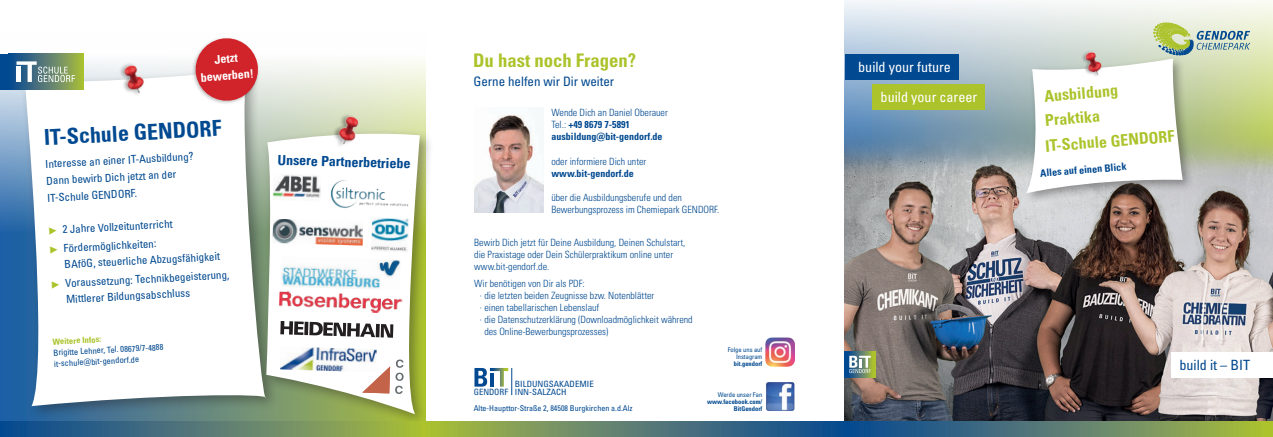
<style>
.page{position:relative;width:1273px;height:437px;background:#fff}
.page>*{position:absolute;margin:0;border:0;box-sizing:border-box;transform-origin:0 0}
.t1{font:700 condensed 22px "Univers LT Pro";color:#014990}
.t2{font:700 condensed 18.7px "Univers LT Pro";color:#acc32b}
.t3{font:700 condensed 16px/24.1px "Univers LT Pro";color:#acc32b}
.t4{font:condensed 14.1px/29.9px "Univers LT Pro";color:#fff}
.t5{font:condensed 14.1px "Univers LT Pro";color:#014990}
.t6{font:700 condensed 14px "Univers LT Pro";color:#014990}
.t7{font:condensed 13px "Univers LT Pro";color:#014990}
.t8{font:700 condensed 12px/17px "Univers LT Pro";color:#fff;text-align:center}
.t9{font:condensed 11px/17px "Univers LT Pro";color:#014990}
.t10{font:700 condensed 10.2px "Univers LT Pro";color:#014990}
.t11{font:300 condensed 10px/12px "Univers LT Pro";color:#014990}
.t12{font:700 condensed 10px/12px "Univers LT Pro";color:#014990}
.t13{font:condensed 8.6px/8.4px "Univers LT Pro";color:#014990}
.t14{font:condensed 8.5px/11px "Univers LT Pro";color:#014990}
.t15{font:700 condensed 8.5px "Univers LT Pro";color:#acc32b}
.t16{font:condensed 8px "Univers LT Pro";color:#014990}
.t17{font:700 condensed 6.5px/7px "Univers LT Pro";color:#014990;text-align:right}
.t18{font:condensed 6.5px/7px "Univers LT Pro";color:#014990;text-align:right}
.s1{font-family:"European Pi Three";font-stretch:normal;font-size:8.3px;color:#acc32b}
.s2{font-weight:300}
</style>
<div class="page">
<svg style="left:0;top:53px;width:425px;height:368px"></svg>
<div style="left:20px;top:65px;width:259px;height:355px;background:#231f20;opacity:.4"></div>
<svg style="left:25px;top:69px;width:246px;height:337px"></svg>
<div style="left:261px;top:128px;width:173px;height:300px;background:#231f20;opacity:.4"></div>
<svg style="left:266px;top:128px;width:154px;height:286px"></svg>
<img style="left:114px;top:61px;width:43px;height:43px">
<img style="left:325px;top:112px;width:43px;height:43px">
<svg style="left:845px;top:1px;width:428px;height:102px"></svg>
<img style="left:845px;top:103px;width:428px;height:318px">
<div style="left:845px;top:54px;width:113px;height:26px;background:#014990"></div>
<div style="left:873px;top:84px;width:112px;height:25px;background:#acc32b"></div>
<div style="left:1264px;top:421px;width:9px;height:16px;background:#acc32b"></div>
<svg style="left:845px;top:351px;width:30px;height:26px"></svg>
<svg style="left:849px;top:355px;width:22px;height:18px"></svg>
<svg style="left:846px;top:421px;width:418px;height:16px;background:#597e6e"></svg>
<div style="left:1172px;top:351px;width:101px;height:26px;background:#fff"></div>
<div style="left:1022px;top:55px;width:173px;height:150px;background:#231f20;opacity:.4"></div>
<img style="left:474px;top:115px;width:70px;height:97px">
<svg style="left:474px;top:368px;width:38px;height:27px"></svg>
<svg style="left:1026px;top:23px;width:224px;height:170px"></svg>
<svg style="left:0;top:421px;width:421px;height:16px;background:#587e6f"></svg>
<img style="left:766px;top:382px;width:29px;height:29px">
<img style="left:766px;top:337px;width:29px;height:29px">
<svg style="left:9px;top:54px;width:74px;height:36px"></svg>
<svg style="left:17px;top:61px;width:58px;height:21px"></svg>
<div style="left:0;top:54px;width:9px;height:36px;background:#014990"></div>
<svg style="left:421px;top:421px;width:425px;height:16px;background:#5a806d"></svg>
<img style="left:280px;top:346px;width:97px;height:26px">
<svg style="left:280px;top:321px;width:113px;height:16px"></svg>
<img style="left:371px;top:217px;width:38px;height:35px">
<svg style="left:362px;top:359px;width:42px;height:35px"></svg>
<img style="left:273px;top:173px;width:48px;height:28px">
<img style="left:279px;top:291px;width:124px;height:22px">
<img style="left:272px;top:218px;width:91px;height:27px">
<img style="left:281px;top:256px;width:120px;height:34px">
<img style="left:329px;top:178px;width:82px;height:34px">
<div style="left:191px;top:36px;width:69px;height:69px;background:#231f20;opacity:.3"></div>
<svg style="left:193px;top:36px;width:68px;height:67px"></svg>
<p class="t8" style="left:199px;top:52px;width:55px;rotate:-4deg">Jetzt bewerben!</p>
<h1 class="t1" style="left:43px;top:124px;width:116px;rotate:-3deg">IT-Schule Gendorf</h1>
<p class="t9" style="left:45px;top:155px;width:150px;rotate:-3deg">Interesse an einer IT-Ausbildung?<br>Dann bewirb Dich jetzt an der<br>IT-Schule GENDORF.</p>
<p class="t9" style="left:48px;top:220px;width:126px;line-height:18.8px;rotate:-3deg"><span class="s1">A</span> 2 Jahre Vollzeitunterricht<br><span class="s1">A</span> Fördermöglichkeiten:</p>
<p class="t9" style="left:50px;top:255px;width:180px;line-height:18.8px;text-align:center;rotate:-3deg">BAföG, steuerliche Abzugsfähigkeit<br><span class="s1">A</span> Voraussetzung: Technikbegeisterung,</p>
<p class="t9" style="left:66px;top:290px;width:126px;rotate:-3deg">Mittlerer Bildungsabschluss</p>
<p class="t15" style="left:53px;top:336px;width:50px;rotate:-3deg">Weitere Infos:</p>
<p class="t14" style="left:53px;top:347px;width:112px;rotate:-3deg">Brigitte Lehner, Tel. 08679/7-4888 it-schule@bit-gendorf.de</p>
<h3 class="t6" style="left:278px;top:151px;width:134px;rotate:2deg">Unsere Partnerbetriebe</h3>
<h2 class="t2" style="left:473px;top:49px;width:165px">Du hast noch Fragen?</h2>
<h3 class="t7" style="left:473px;top:73px;width:142px">Gerne helfen wir Dir weiter</h3>
<p class="t12" style="left:551px;top:107px;width:118px"><span class="s2">Wende Dich an Daniel Oberauer<br>Tel.:</span> +49 8679 7-5891 ausbildung@bit-gendorf.de</p>
<p class="t11" style="left:551px;top:154px;width:96px">oder informiere Dich unter</p>
<p class="t12" style="left:551px;top:167px;width:84px">www.bit-gendorf.de</p>
<p class="t11" style="left:551px;top:190px;width:169px">über die Ausbildungsberufe und den<br>Bewerbungsprozess im Chemiepark GENDORF.</p>
<p class="t11" style="left:474px;top:235px;width:213px">Bewirb Dich jetzt für Deine Ausbildung, Deinen Schulstart, die Praxistage oder Dein Schülerpraktikum online unter www.bit-gendorf.de.</p>
<p class="t11" style="left:474px;top:276px;width:112px">Wir benötigen von Dir als PDF:</p>
<p class="t11" style="left:480px;top:288px;width:176px">· die letzten beiden Zeugnisse bzw. Notenblätter</p>
<p class="t11" style="left:480px;top:300px;width:121px">· einen tabellarischen Lebenslauf</p>
<p class="t11" style="left:480px;top:312px;width:214px">· die Datenschutzerklärung (Downloadmöglichkeit während</p>
<p class="t11" style="left:484px;top:324px;width:125px">des Online-Bewerbungsprozesses)</p>
<p class="t13" style="left:474px;top:379px;width:121px;text-indent:41px">BILDUNGSAKADEMIE<br>GENDORF INN-SALZACH</p>
<p class="t16" style="left:474px;top:403px;width:160px">Alte-Haupttor-Straße 2, 84508 Burgkirchen a.d.Alz</p>
<p class="t18" style="left:728px;top:346px;width:36px">Folge uns auf<br>Instagram</p>
<p class="t17" style="left:734px;top:360px;width:30px">bit.gendorf</p>
<p class="t18" style="left:718px;top:390px;width:46px">Werde unser Fan</p>
<p class="t17" style="left:707px;top:397px;width:57px">www.facebook.com/<br>BitGendorf</p>
<h3 class="t4" style="left:880px;top:51px;width:98px;text-indent:-22px">build your future build your career</h3>
<h3 class="t3" style="left:1043px;top:83px;width:76px;rotate:-4deg">Ausbildung<br>Praktika</h3>
<h3 class="t3" style="left:1044px;top:133px;width:131px;rotate:-4deg">IT-Schule GENDORF</h3>
<p class="t10" style="left:1040px;top:166px;width:89px;rotate:-4deg">Alles auf einen Blick</p>
<h3 class="t5" style="left:1179px;top:355px;width:72px">build it – BIT</h3>
</div>
